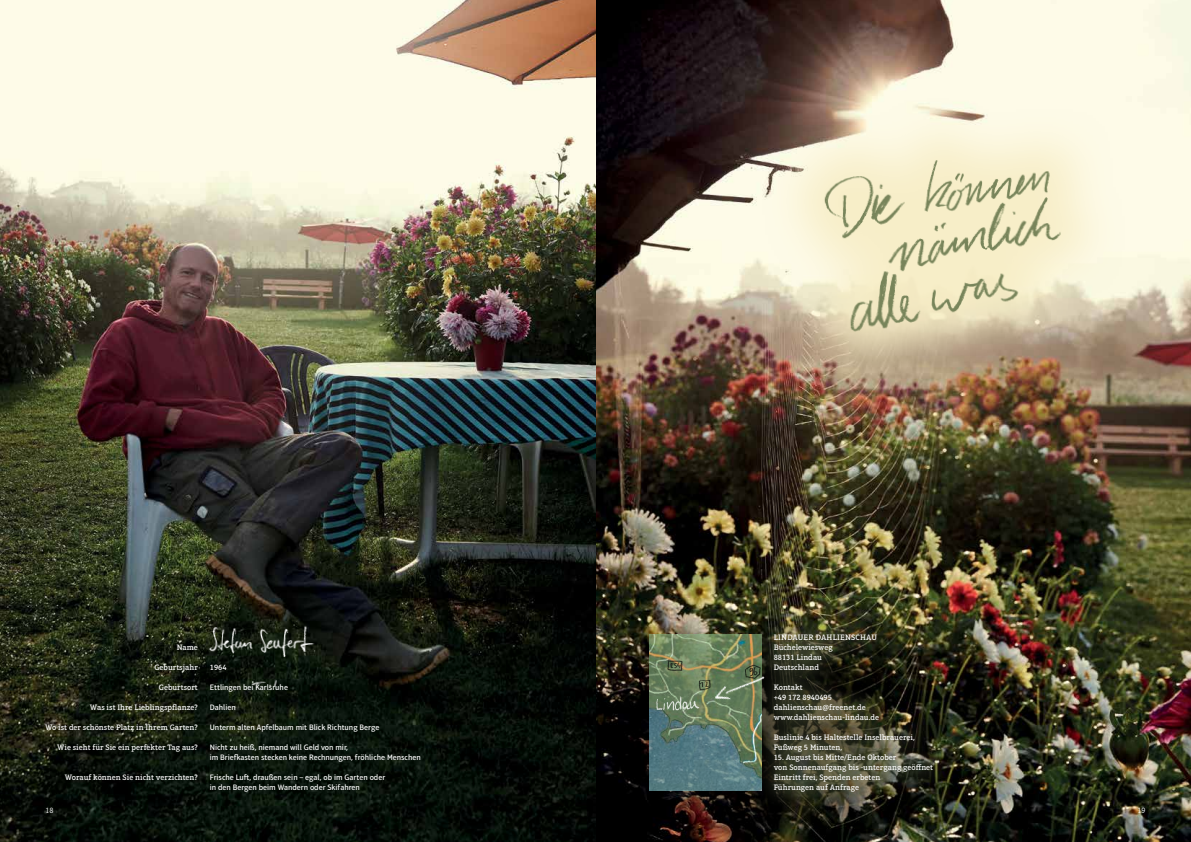
<style>
.page{position:relative;width:1191px;height:842px;background:#fff}
.page>*{position:absolute;margin:0;border:0;box-sizing:border-box;transform-origin:0 0}
.t1{font:500 8px/10px "Aptifer Slab LT Pro";color:#fff}
.t2{font:500 8px/10px "Aptifer Sans LT Pro";color:#fff}
.t3{font:300 8px "Aptifer Sans LT Pro";color:#fff}
</style>
<div class="page">
<img style="left:0;top:0;width:1191px;height:842px">
<img style="left:593px;top:609px;width:340px;height:233px">
<div style="left:762px;top:98px;width:363px;height:298px;background:#f7edc5;opacity:.9"></div>
<img style="left:774px;top:144px;width:299px;height:193px">
<div style="left:756px;top:617px;width:194px;height:192px;background:#77845a;opacity:.75"></div>
<img style="left:162px;top:614px;width:201px;height:77px">
<img style="left:649px;top:634px;width:112px;height:156px">
<img style="left:649px;top:695px;width:54px;height:21px">
<img style="left:661px;top:653px;width:24px;height:22px">
<img style="left:693px;top:671px;width:12px;height:22px">
<img style="left:705px;top:653px;width:68px;height:70px">
<p class="t1" style="left:177px;top:643px;width:23px">Name</p>
<p class="t1" style="left:154px;top:663px;width:45px">Geburtsjahr</p>
<p class="t1" style="left:159px;top:683px;width:40px">Geburtsort</p>
<p class="t1" style="left:90px;top:703px;width:109px">Was ist Ihre Lieblingspflanze?</p>
<p class="t1" style="left:45px;top:723px;width:154px">Wo ist der schönste Platz in Ihrem Garten?</p>
<p class="t1" style="left:57px;top:743px;width:142px">Wie sieht für Sie ein perfekter Tag aus?</p>
<p class="t1" style="left:65px;top:773px;width:134px">Worauf können Sie nicht verzichten?</p>
<p class="t2" style="left:210px;top:662px;width:18px">1964</p>
<p class="t2" style="left:210px;top:682px;width:80px">Ettlingen bei Karlsruhe</p>
<p class="t2" style="left:210px;top:702px;width:27px">Dahlien</p>
<p class="t2" style="left:210px;top:722px;width:171px">Unterm alten Apfelbaum mit Blick Richtung Berge</p>
<p class="t2" style="left:210px;top:742px;width:212px">Nicht zu heiß, niemand will Geld von mir,<br>im Briefkasten stecken keine Rechnungen, fröhliche Menschen</p>
<p class="t2" style="left:210px;top:772px;width:177px">Frische Luft, draußen sein – egal, ob im Garten oder in den Bergen beim Wandern oder Skifahren</p>
<p class="t1" style="left:773px;top:633px;width:105px">LINDAUER DAHLIENSCHAU<br>Büchelewiesweg<br>88131 Lindau<br>Deutschland</p>
<p class="t1" style="left:773px;top:683px;width:107px">Kontakt<br>+49 172 8940495 dahlienschau@freenet.de www.dahlienschau-lindau.de</p>
<p class="t1" style="left:773px;top:733px;width:143px">Buslinie 4 bis Haltestelle Inselbrauerei,<br>Fußweg 5 Minuten,</p>
<p class="t1" style="left:773px;top:753px;width:161px">15. August bis Mitte/Ende Oktober<br>von Sonnenaufgang bis -untergang geöffnet Eintritt frei, Spenden erbeten<br>Führungen auf Anfrage</p>
<p class="t3" style="left:45px;top:806px;width:10px">18</p>
<p class="t3" style="left:1137px;top:806px;width:10px">19</p>
</div>
